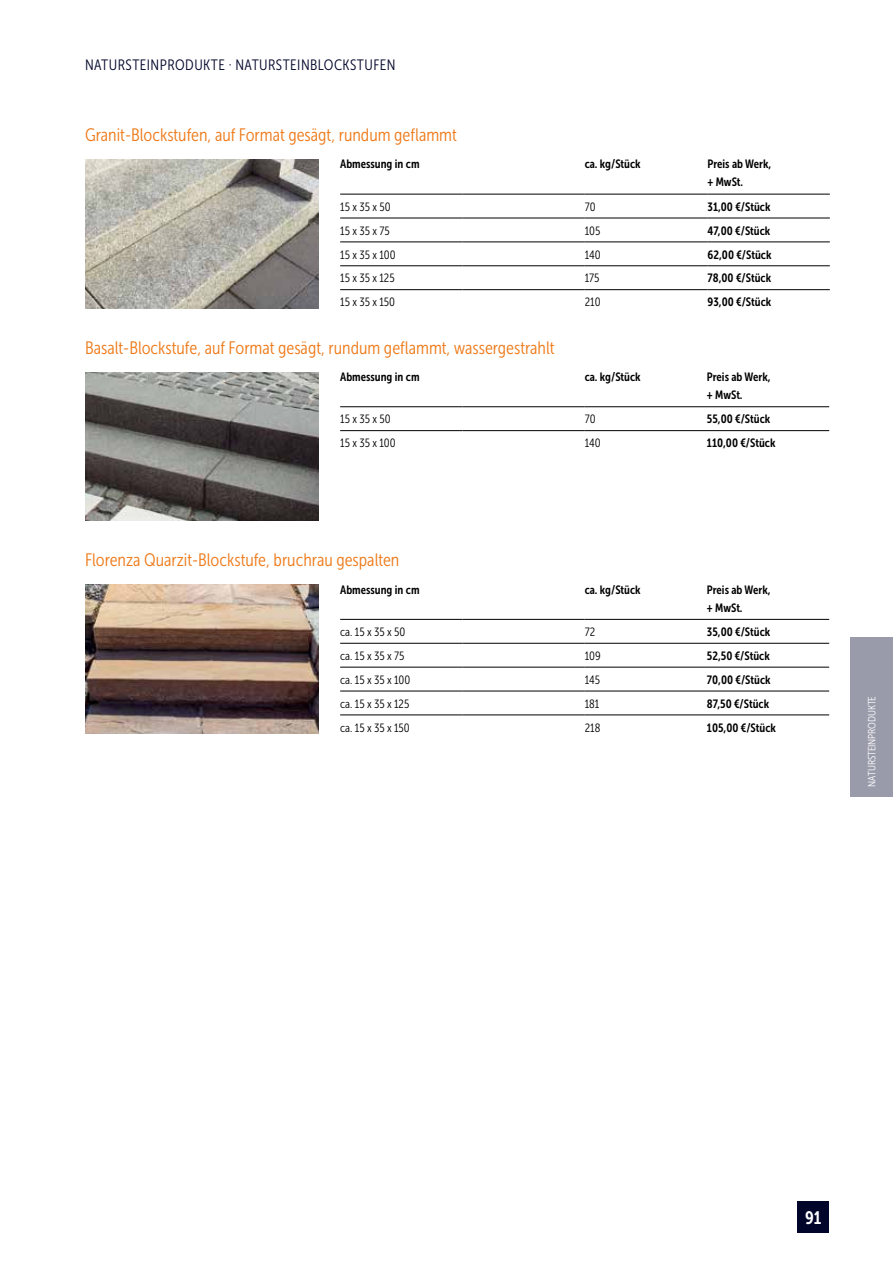
<style>
.page{position:relative;width:893px;height:1263px;background:#fff}
.page>*{position:absolute;margin:0;border:0;box-sizing:border-box;transform-origin:0 0}
.t1{font:18px "Museo Sans Cond 300";color:#ee7a19}
.t2{font:18px "Museo Sans Cond 700";color:#fff}
.t3{font:15px "Museo Sans Cond 300";letter-spacing:.03em;color:#000529}
.t4{font:12px/18px "Museo Sans Cond 700";color:#000}
.t5{font:12px "Museo Sans Cond 300";color:#000}
.t6{font:10.5px "Museo Sans Cond 300";letter-spacing:-.01em;color:#fff}
</style>
<div class="page">
<div style="left:797px;top:1201px;width:32px;height:32px;background:#000529"></div>
<hr style="left:340px;top:194px;width:122px;height:1px;background:#000">
<hr style="left:462px;top:194px;width:123px;height:1px;background:#000">
<hr style="left:585px;top:194px;width:123px;height:1px;background:#000">
<hr style="left:708px;top:194px;width:122px;height:1px;background:#000">
<hr style="left:340px;top:218px;width:122px;height:1px;background:#000">
<hr style="left:462px;top:218px;width:123px;height:1px;background:#000">
<hr style="left:585px;top:218px;width:123px;height:1px;background:#000">
<hr style="left:708px;top:218px;width:122px;height:1px;background:#000">
<hr style="left:340px;top:241px;width:122px;height:1px;background:#000">
<hr style="left:462px;top:241px;width:123px;height:1px;background:#000">
<hr style="left:585px;top:241px;width:123px;height:1px;background:#000">
<hr style="left:708px;top:241px;width:122px;height:1px;background:#000">
<hr style="left:340px;top:289px;width:122px;height:1px;background:#000">
<hr style="left:462px;top:289px;width:123px;height:1px;background:#000">
<hr style="left:585px;top:289px;width:123px;height:1px;background:#000">
<hr style="left:708px;top:289px;width:122px;height:1px;background:#000">
<hr style="left:340px;top:265px;width:122px;height:1px;background:#000">
<hr style="left:462px;top:265px;width:123px;height:1px;background:#000">
<hr style="left:585px;top:265px;width:123px;height:1px;background:#000">
<hr style="left:708px;top:265px;width:122px;height:1px;background:#000">
<div style="left:850px;top:637px;width:43px;height:160px;background:#9a9baa"></div>
<img style="left:85px;top:159px;width:234px;height:149px">
<hr style="left:340px;top:406px;width:122px;height:1px;background:#000">
<hr style="left:462px;top:406px;width:123px;height:1px;background:#000">
<hr style="left:585px;top:406px;width:122px;height:1px;background:#000">
<hr style="left:707px;top:406px;width:122px;height:1px;background:#000">
<hr style="left:340px;top:430px;width:122px;height:1px;background:#000">
<hr style="left:462px;top:430px;width:123px;height:1px;background:#000">
<hr style="left:585px;top:430px;width:122px;height:1px;background:#000">
<hr style="left:707px;top:430px;width:122px;height:1px;background:#000">
<img style="left:85px;top:372px;width:234px;height:149px">
<hr style="left:340px;top:619px;width:122px;height:1px;background:#000">
<hr style="left:462px;top:619px;width:123px;height:1px;background:#000">
<hr style="left:585px;top:619px;width:122px;height:1px;background:#000">
<hr style="left:707px;top:619px;width:122px;height:1px;background:#000">
<hr style="left:340px;top:643px;width:122px;height:1px;background:#000">
<hr style="left:462px;top:643px;width:123px;height:1px;background:#000">
<hr style="left:585px;top:643px;width:122px;height:1px;background:#000">
<hr style="left:707px;top:643px;width:122px;height:1px;background:#000">
<hr style="left:340px;top:667px;width:122px;height:1px;background:#000">
<hr style="left:462px;top:667px;width:123px;height:1px;background:#000">
<hr style="left:585px;top:667px;width:122px;height:1px;background:#000">
<hr style="left:707px;top:667px;width:122px;height:1px;background:#000">
<hr style="left:340px;top:714px;width:122px;height:1px;background:#000">
<hr style="left:462px;top:714px;width:123px;height:1px;background:#000">
<hr style="left:585px;top:714px;width:122px;height:1px;background:#000">
<hr style="left:707px;top:714px;width:122px;height:1px;background:#000">
<hr style="left:340px;top:691px;width:122px;height:1px;background:#000">
<hr style="left:462px;top:691px;width:123px;height:1px;background:#000">
<hr style="left:585px;top:691px;width:122px;height:1px;background:#000">
<hr style="left:707px;top:691px;width:122px;height:1px;background:#000">
<img style="left:85px;top:585px;width:234px;height:148px">
<p class="t3" style="left:85px;top:56px;width:312px">NATURSTEINPRODUKTE · NATURSTEINBLOCKSTUFEN</p>
<h1 class="t1" style="left:85px;top:125px;width:373px">Granit-Blockstufen, auf Format gesägt, rundum geflammt</h1>
<p class="t4" style="left:340px;top:155px;width:81px">Abmessung in cm</p>
<p class="t4" style="left:585px;top:155px;width:58px">ca. kg/Stück</p>
<p class="t4" style="left:708px;top:155px;width:65px">Preis ab Werk, + MwSt.</p>
<p class="t5" style="left:340px;top:200px;width:52px">15 x 35 x 50</p>
<p class="t5" style="left:585px;top:200px;width:12px">70</p>
<p class="t4" style="left:708px;top:198px;width:64px">31,00 €/Stück</p>
<p class="t5" style="left:340px;top:224px;width:51px">15 x 35 x 75</p>
<p class="t5" style="left:585px;top:224px;width:17px">105</p>
<p class="t4" style="left:708px;top:222px;width:64px">47,00 €/Stück</p>
<p class="t5" style="left:340px;top:248px;width:57px">15 x 35 x 100</p>
<p class="t5" style="left:585px;top:248px;width:17px">140</p>
<p class="t4" style="left:708px;top:245px;width:65px">62,00 €/Stück</p>
<p class="t5" style="left:340px;top:272px;width:56px">15 x 35 x 125</p>
<p class="t5" style="left:585px;top:272px;width:16px">175</p>
<p class="t4" style="left:708px;top:269px;width:65px">78,00 €/Stück</p>
<p class="t5" style="left:340px;top:296px;width:56px">15 x 35 x 150</p>
<p class="t5" style="left:585px;top:296px;width:17px">210</p>
<p class="t4" style="left:708px;top:293px;width:65px">93,00 €/Stück</p>
<h1 class="t1" style="left:85px;top:338px;width:471px">Basalt-Blockstufe, auf Format gesägt, rundum geflammt, wassergestrahlt</h1>
<p class="t4" style="left:340px;top:368px;width:81px">Abmessung in cm</p>
<p class="t4" style="left:585px;top:368px;width:58px">ca. kg/Stück</p>
<p class="t4" style="left:707px;top:368px;width:65px">Preis ab Werk, + MwSt.</p>
<p class="t5" style="left:340px;top:413px;width:52px">15 x 35 x 50</p>
<p class="t5" style="left:585px;top:413px;width:12px">70</p>
<p class="t4" style="left:707px;top:410px;width:65px">55,00 €/Stück</p>
<p class="t5" style="left:340px;top:437px;width:57px">15 x 35 x 100</p>
<p class="t5" style="left:585px;top:437px;width:17px">140</p>
<p class="t4" style="left:707px;top:434px;width:70px">110,00 €/Stück</p>
<h1 class="t1" style="left:85px;top:550px;width:316px">Florenza Quarzit-Blockstufe, bruchrau gespalten</h1>
<p class="t4" style="left:340px;top:581px;width:81px">Abmessung in cm</p>
<p class="t4" style="left:585px;top:581px;width:58px">ca. kg/Stück</p>
<p class="t4" style="left:707px;top:581px;width:65px">Preis ab Werk, + MwSt.</p>
<p class="t5" style="left:340px;top:625px;width:67px">ca. 15 x 35 x 50</p>
<p class="t5" style="left:585px;top:625px;width:12px">72</p>
<p class="t4" style="left:707px;top:623px;width:65px">35,00 €/Stück</p>
<p class="t5" style="left:340px;top:649px;width:66px">ca. 15 x 35 x 75</p>
<p class="t5" style="left:585px;top:649px;width:18px">109</p>
<p class="t4" style="left:707px;top:647px;width:64px">52,50 €/Stück</p>
<p class="t5" style="left:340px;top:673px;width:72px">ca. 15 x 35 x 100</p>
<p class="t5" style="left:585px;top:673px;width:17px">145</p>
<p class="t4" style="left:707px;top:671px;width:65px">70,00 €/Stück</p>
<p class="t5" style="left:340px;top:697px;width:71px">ca. 15 x 35 x 125</p>
<p class="t5" style="left:585px;top:697px;width:16px">181</p>
<p class="t4" style="left:707px;top:694px;width:64px">87,50 €/Stück</p>
<p class="t5" style="left:340px;top:721px;width:71px">ca. 15 x 35 x 150</p>
<p class="t5" style="left:585px;top:721px;width:17px">218</p>
<p class="t4" style="left:707px;top:718px;width:70px">105,00 €/Stück</p>
<p class="t6" style="left:866px;top:787px;width:92px;rotate:-90deg">NATURSTEINPRODUKTE</p>
<h1 class="t2" style="left:805px;top:1207px;width:18px">91</h1>
</div>
